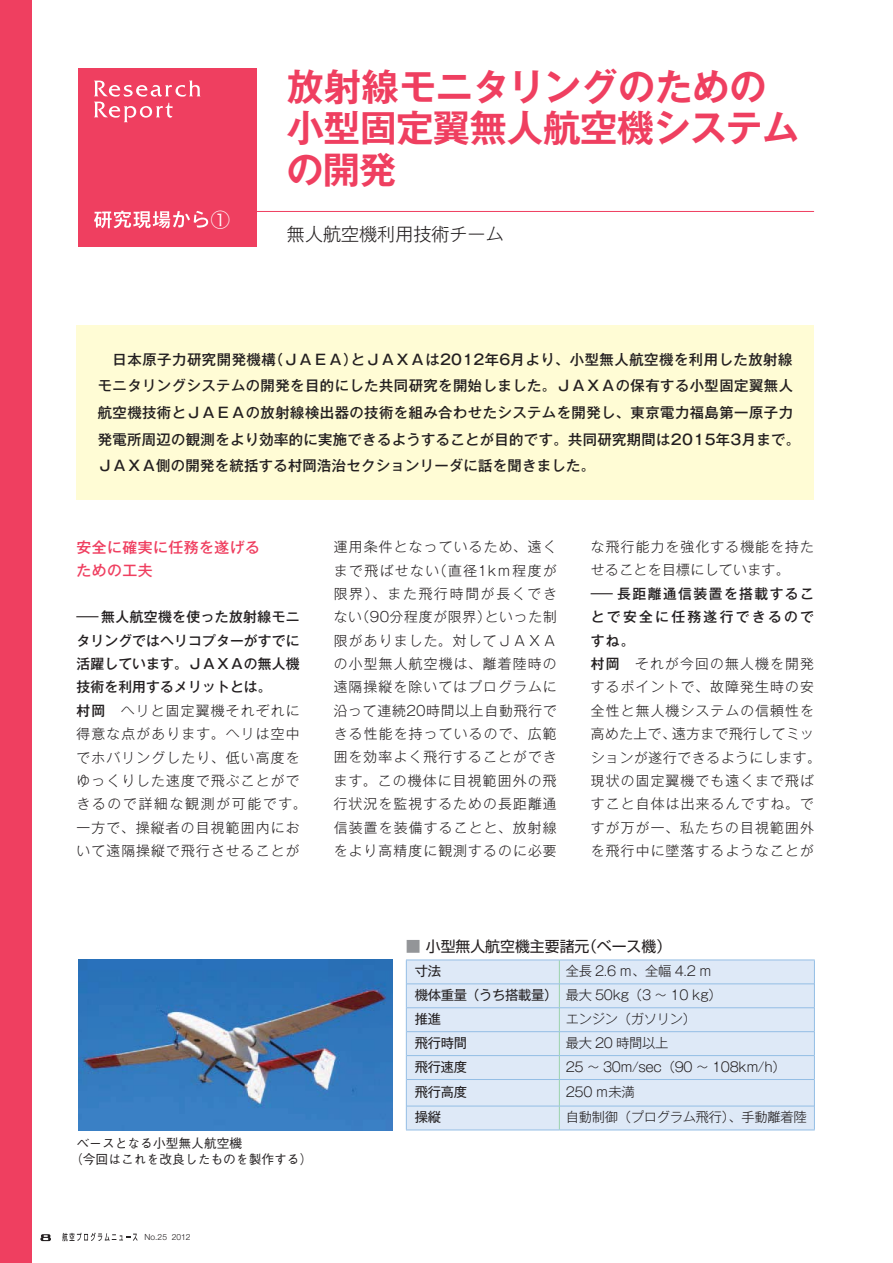
<style>
.page{position:relative;width:893px;height:1263px;background:#fff}
.page>*{position:absolute;margin:0;border:0;box-sizing:border-box;transform-origin:0 0}
.t1{font:37.2px/41.4px "Gothic MB101 Pro De Bold 90 msp RKSJ H";letter-spacing:-.01em;color:#ef3f60}
.t2{font:19.2px "Hira Kaku Pro W3 90 msp RKSJ H";color:#fff}
.t3{font:18px "Gothic MB101 Pro Light 90 msp RKSJ H";color:#231f20}
.t4{font:14.85px "Shin Go Pro Regular 90 msp RKSJ H";color:#231f20}
.t5{font:14.85px/23.4px "Gothic MB101 Pro Medium 90 msp RKSJ H";letter-spacing:.03em;color:#ef3f60}
.t6{font:14.4px/26.5px "Gothic MB101 Pro Medium 90 msp RKSJ H";letter-spacing:.03em;color:#231f20}
.t7{font:13.8px/23.4px "Gothic MB101 Pro Light 90 msp RKSJ H";letter-spacing:.08em;color:#231f20}
.t8{font:13.8px/23.4px "Gothic MB101 Pro Medium 90 msp RKSJ H";letter-spacing:.01em;color:#231f20;text-align:justify;scale:1.6 1}
.t9{font:13.35px/23.9px "Gothic MB101 Pro Light 90 msp RKSJ H";letter-spacing:-.02em;color:#231f20}
.t10{font:13.35px "Gothic MB101 Pro Regular 90 msp RKSJ H";letter-spacing:-.02em;color:#231f20}
.t11{font:12.75px/15.9px "Gothic BBB Pro Medium 90 msp RKSJ H";color:#231f20}
.t12{font:300 8.55px "Helvetica Neue";color:#231f20}
.s1{font-family:"Gothic MB101 Pro Medium 90 msp RKSJ H"}
.s2{color:#939598}
.s3{font-family:"Gothic MB101 Pro Regular 90 msp RKSJ H"}
</style>
<div class="page">
<hr style="left:252px;top:211px;width:562px;height:1px;background:#ef3f60">
<div style="left:0;top:0;width:32px;height:1263px;background:#ef3f60"></div>
<div style="left:79px;top:68px;width:178px;height:179px;background:#ef3f60"></div>
<svg style="left:94px;top:80px;width:107px;height:42px"></svg>
<svg style="left:94px;top:211px;width:115px;height:17px"></svg>
<svg style="left:62px;top:1233px;width:76px;height:8px"></svg>
<img style="left:79px;top:960px;width:314px;height:171px">
<div style="left:407px;top:961px;width:407px;height:169px;background:#dee9f7"></div>
<svg style="left:559px;top:961px;width:1px;height:169px"></svg>
<hr style="left:406px;top:960px;width:153px;height:1px;background:#94bee5">
<hr style="left:559px;top:960px;width:256px;height:1px;background:#94bee5">
<svg style="left:406px;top:960px;width:1px;height:170px"></svg>
<svg style="left:814px;top:960px;width:1px;height:170px"></svg>
<hr style="left:406px;top:1130px;width:153px;height:1px;background:#94bee5">
<hr style="left:559px;top:1130px;width:256px;height:1px;background:#94bee5">
<hr style="left:407px;top:984px;width:152px;height:1px;background:#94bee5">
<hr style="left:559px;top:984px;width:255px;height:1px;background:#94bee5">
<hr style="left:407px;top:1008px;width:152px;height:1px;background:#94bee5">
<hr style="left:559px;top:1008px;width:255px;height:1px;background:#94bee5">
<hr style="left:407px;top:1031px;width:152px;height:1px;background:#94bee5">
<hr style="left:559px;top:1031px;width:255px;height:1px;background:#94bee5">
<hr style="left:407px;top:1055px;width:152px;height:1px;background:#94bee5">
<hr style="left:559px;top:1055px;width:255px;height:1px;background:#94bee5">
<hr style="left:407px;top:1079px;width:152px;height:1px;background:#94bee5">
<hr style="left:559px;top:1079px;width:255px;height:1px;background:#94bee5">
<hr style="left:407px;top:1106px;width:152px;height:1px;background:#94bee5">
<hr style="left:559px;top:1106px;width:255px;height:1px;background:#94bee5">
<div style="left:77px;top:325px;width:737px;height:175px;background:#fffcd5"></div>
<svg style="left:40px;top:1234px;width:11px;height:7px"></svg>
<h2 class="t2" style="left:211px;top:213px;width:21px">①</h2>
<h1 class="t1" style="left:286px;top:71px;width:514px">放射線モニタリングのための小型固定翼無人航空機システムの開発</h1>
<h3 class="t3" style="left:287px;top:228px;width:218px">無人航空機利用技術チーム</h3>
<p class="t6" style="left:98px;top:348px;width:704px">　日本原子力研究開発機構（ＪＡＥＡ）とＪＡＸＡは2012年6月より、小型無人航空機を利用した放射線モニタリングシステムの開発を目的にした共同研究を開始しました。ＪＡＸＡの保有する小型固定翼無人航空機技術とＪＡＥＡの放射線検出器の技術を組み合わせたシステムを開発し、東京電力福島第一原子力発電所周辺の観測をより効率的に実施できるようすることが目的です。共同研究期間は2015年3月まで。ＪＡＸＡ側の開発を統括する村岡浩治セクションリーダに話を聞きました。</p>
<p class="t5" style="left:77px;top:538px;width:185px">安全に確実に任務を遂げるための工夫</p>
<p class="t8" style="left:76px;top:607px;width:141px">―無人航空機を使った放射線モニタリングではヘリコプターがすでに活躍しています。ＪＡＸＡの無人機技術を利用するメリットとは。</p>
<p class="t7" style="left:76px;top:701px;width:232px"><span class="s1">村岡</span>　ヘリと固定翼機それぞれに得意な点があります。ヘリは空中でホバリングしたり、低い高度をゆっくりした速度で飛ぶことができるので詳細な観測が可能です。一方で、操縦者の目視範囲内において遠隔操縦で飛行させることが</p>
<p class="t7" style="left:334px;top:537px;width:225px;text-align:justify">運用条件となっているため、遠くまで飛ばせない（直径1kｍ程度が限界）、また飛行時間が長くできない（90分程度が限界）といった制限がありました。対してＪＡＸＡの小型無人航空機は、離着陸時の遠隔操縦を除いてはプログラムに沿って連続20時間以上自動飛行できる性能を持っているので、広範囲を効率よく飛行することができます。この機体に目視範囲外の飛行状況を監視するための長距離通信装置を装備することと、放射線をより高精度に観測するのに必要</p>
<p class="t7" style="left:591px;top:537px;width:225px">な飛行能力を強化する機能を持たせることを目標にしています。</p>
<p class="t8" style="left:591px;top:584px;width:141px">―長距離通信装置を搭載することで安全に任務遂行できるのですね。</p>
<p class="t7" style="left:591px;top:654px;width:232px"><span class="s1">村岡</span>　それが今回の無人機を開発するポイントで、故障発生時の安全性と無人機システムの信頼性を高めた上で、遠方まで飛行してミッションが遂行できるようにします。現状の固定翼機でも遠くまで飛ばすこと自体は出来るんですね。ですが万が一、私たちの目視範囲外を飛行中に墜落するようなことが</p>
<p class="t11" style="left:70px;top:1137px;width:244px;text-indent:6px">ベースとなる小型無人航空機<br>（今回はこれを改良したものを製作する）</p>
<p class="t12" style="left:145px;top:1234px;width:48px">No.25 2012</p>
<p class="t4" style="left:406px;top:940px;width:267px"><span class="s2">■</span> 小型無人航空機主要諸元（ベース機）</p>
<p class="t10" style="left:415px;top:966px;width:28px">寸法</p>
<p class="t9" style="left:415px;top:961px;width:308px;text-indent:151px">全長 2.6 ｍ、全幅 4.2 ｍ<span class="s3">機体重量（うち搭載量）</span> 最大 50kg（3 ～ 10 kg）</p>
<p class="t10" style="left:415px;top:1014px;width:28px">推進</p>
<p class="t9" style="left:566px;top:1009px;width:132px">エンジン（ガソリン）</p>
<p class="t10" style="left:415px;top:1038px;width:54px">飛行時間</p>
<p class="t9" style="left:566px;top:1032px;width:104px">最大 20 時間以上</p>
<p class="t10" style="left:415px;top:1061px;width:54px">飛行速度</p>
<p class="t9" style="left:566px;top:1056px;width:221px">25 ～ 30m/sec（90 ～ 108km/h）</p>
<p class="t10" style="left:415px;top:1087px;width:54px">飛行高度</p>
<p class="t9" style="left:566px;top:1082px;width:71px">250 ｍ未満</p>
<p class="t10" style="left:415px;top:1112px;width:28px">操縦</p>
<p class="t9" style="left:566px;top:1107px;width:242px">自動制御（プログラム飛行）、手動離着陸</p>
</div>
